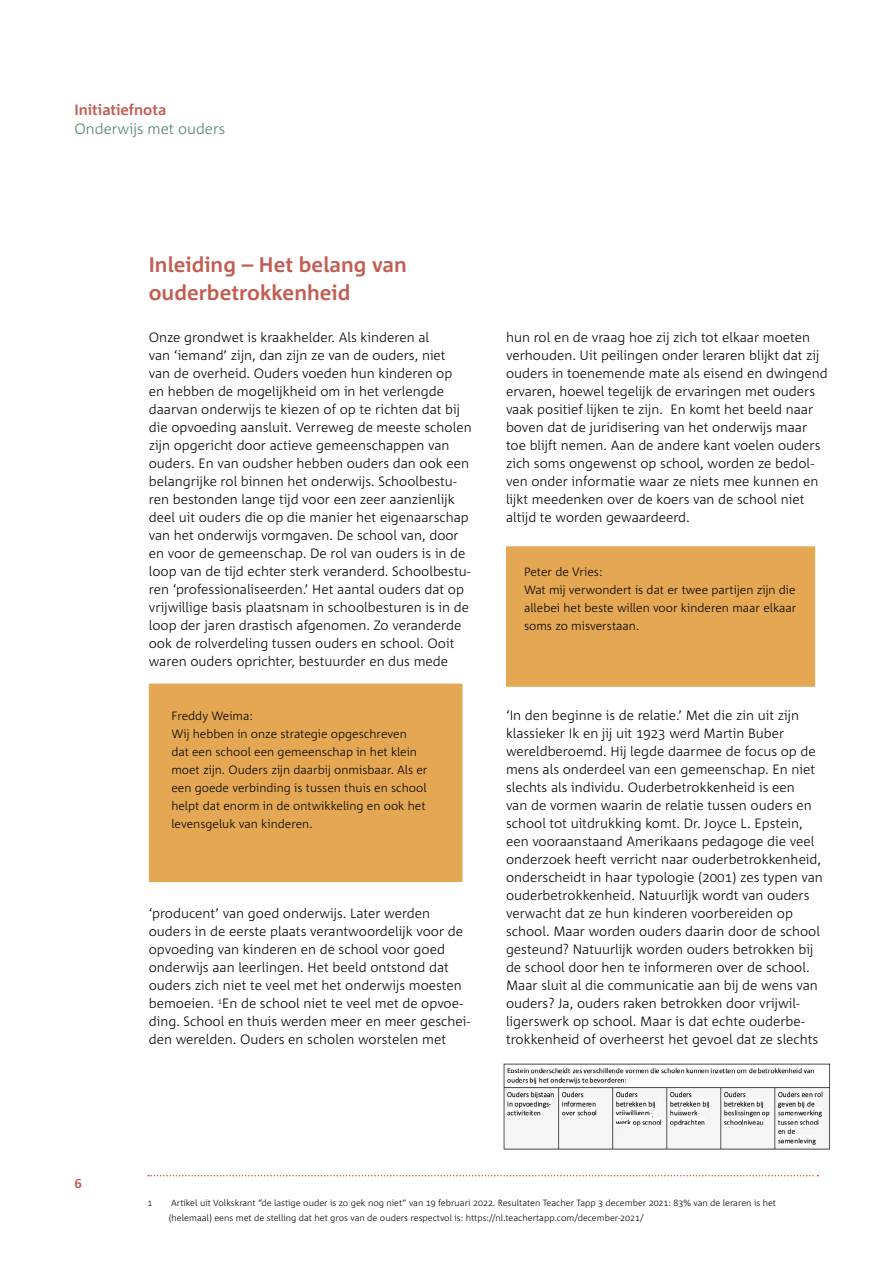
<style>
.page{position:relative;width:893px;height:1263px;background:#fff}
.page>*{position:absolute;margin:0;border:0;box-sizing:border-box;transform-origin:0 0}
.t1{font:700 21px/28.5px "Corpid C1 s";color:#c35d51}
.t2{font:300 15px "Corpid C1 s";color:#528166}
.t3{font:700 15px "Corpid C1 s";color:#c35d51}
.t4{font:300 13.5px/18px "Corpid C1 s";color:#000}
.t5{font:700 13.5px "Corpid C1 s";color:#c35d51}
.t6{font:300 12px/18px "Corpid C1 s";color:#000}
.t7{font:300 9px/15px "Corpid C1 s";color:#000}
</style>
<div class="page">
<div style="left:160px;top:695px;width:291px;height:176px;background:#e4a854"></div>
<div style="left:149px;top:684px;width:313px;height:198px;border:22px solid #e4a854"></div>
<svg style="left:148px;top:1175px;width:670px;height:1px"></svg>
<div style="left:515px;top:555px;width:291px;height:123px;background:#e4a854"></div>
<div style="left:506px;top:546px;width:309px;height:141px;border:18px solid #e4a854"></div>
<img style="left:503px;top:1063px;width:328px;height:87px">
<hr style="left:616px;top:1124px;width:15px;height:3px;background:#feffff">
<hr style="left:640px;top:1118px;width:15px;height:3px;background:#feffff">
<hr style="left:616px;top:1115px;width:36px;height:3px;background:#feffff">
<hr style="left:507px;top:1073px;width:24px;height:3px;background:#feffff">
<p class="t3" style="left:74px;top:100px;width:93px">Initiatiefnota</p>
<p class="t2" style="left:74px;top:120px;width:152px">Onderwijs met ouders</p>
<p class="t5" style="left:74px;top:1175px;width:9px">6</p>
<h1 class="t1" style="left:149px;top:249px;width:260px">Inleiding – Het belang van ouderbetrokkenheid</h1>
<p class="t4" style="left:149px;top:328px;width:324px">Onze grondwet is kraakhelder. Als kinderen al<br>van ‘iemand’ zijn, dan zijn ze van de ouders, niet<br>van de overheid. Ouders voeden hun kinderen op<br>en hebben de mogelijkheid om in het verlengde daarvan onderwijs te kiezen of op te richten dat bij die opvoeding aansluit. Verreweg de meeste scholen zijn opgericht door actieve gemeenschappen van ouders. En van oudsher hebben ouders dan ook een belangrijke rol binnen het onderwijs. Schoolbestu&shy;ren bestonden lange tijd voor een zeer aanzienlijk deel uit ouders die op die manier het eigenaarschap van het onderwijs vormgaven. De school van, door en voor de gemeenschap. De rol van ouders is in de loop van de tijd echter sterk veranderd. Schoolbestu&shy;ren ‘professionaliseerden.’ Het aantal ouders dat op vrijwillige basis plaatsnam in schoolbesturen is in de loop der jaren drastisch afgenomen. Zo veranderde ook de rolverdeling tussen ouders en school. Ooit waren ouders oprichter, bestuurder en dus mede</p>
<p class="t6" style="left:171px;top:706px;width:258px">Freddy Weima:<br>Wij hebben in onze strategie opgeschreven<br>dat een school een gemeenschap in het klein moet zijn. Ouders zijn daarbij onmisbaar. Als er een goede verbinding is tussen thuis en school helpt dat enorm in de ontwikkeling en ook het levensgeluk van kinderen.</p>
<p class="t4" style="left:149px;top:904px;width:323px">‘producent’ van goed onderwijs. Later werden ouders in de eerste plaats verantwoordelijk voor de opvoeding van kinderen en de school voor goed onderwijs aan leerlingen. Het beeld ontstond dat ouders zich niet te veel met het onderwijs moesten bemoeien. <sup>1</sup>En de school niet te veel met de opvoe&shy;ding. School en thuis werden meer en meer geschei&shy;den werelden. Ouders en scholen worstelen met</p>
<p class="t4" style="left:506px;top:328px;width:323px">hun rol en de vraag hoe zij zich tot elkaar moeten verhouden. Uit peilingen onder leraren blijkt dat zij ouders in toenemende mate als eisend en dwingend ervaren, hoewel tegelijk de ervaringen met ouders vaak positief lijken te zijn. En komt het beeld naar boven dat de juridisering van het onderwijs maar toe blijft nemen. Aan de andere kant voelen ouders zich soms ongewenst op school, worden ze bedol&shy;ven onder informatie waar ze niets mee kunnen en lijkt meedenken over de koers van de school niet altijd te worden gewaardeerd.</p>
<p class="t6" style="left:524px;top:562px;width:274px">Peter de Vries:<br>Wat mij verwondert is dat er twee partijen zijn die allebei het beste willen voor kinderen maar elkaar soms zo misverstaan.</p>
<p class="t4" style="left:506px;top:706px;width:318px">‘In den beginne is de relatie.’ Met die zin uit zijn klassieker Ik en jij uit 1923 werd Martin Buber wereldberoemd. Hij legde daarmee de focus op de mens als onderdeel van een gemeenschap. En niet slechts als individu. Ouderbetrokkenheid is een<br>van de vormen waarin de relatie tussen ouders en school tot uitdrukking komt. Dr. Joyce L. Epstein, een vooraanstaand Amerikaans pedagoge die veel onderzoek heeft verricht naar ouderbetrokkenheid, onderscheidt in haar typologie (2001) zes typen van ouderbetrokkenheid. Natuurlijk wordt van ouders verwacht dat ze hun kinderen voorbereiden op school. Maar worden ouders daarin door de school gesteund? Natuurlijk worden ouders betrokken bij de school door hen te informeren over de school.<br>Maar sluit al die communicatie aan bij de wens van ouders? Ja, ouders raken betrokken door vrijwil&shy;ligerswerk op school. Maar is dat echte ouderbe&shy;trokkenheid of overheerst het gevoel dat ze slechts</p>
<p class="t7" style="left:147px;top:1195px;width:6px">1</p>
<p class="t7" style="left:169px;top:1195px;width:609px">Artikel uit Volkskrant “de lastige ouder is zo gek nog niet” van 19 februari 2022. Resultaten Teacher Tapp 3 december 2021: 83% van de leraren is het (helemaal) eens met de stelling dat het gros van de ouders respectvol is: https://nl.teachertapp.com/december-2021/</p>
</div>
